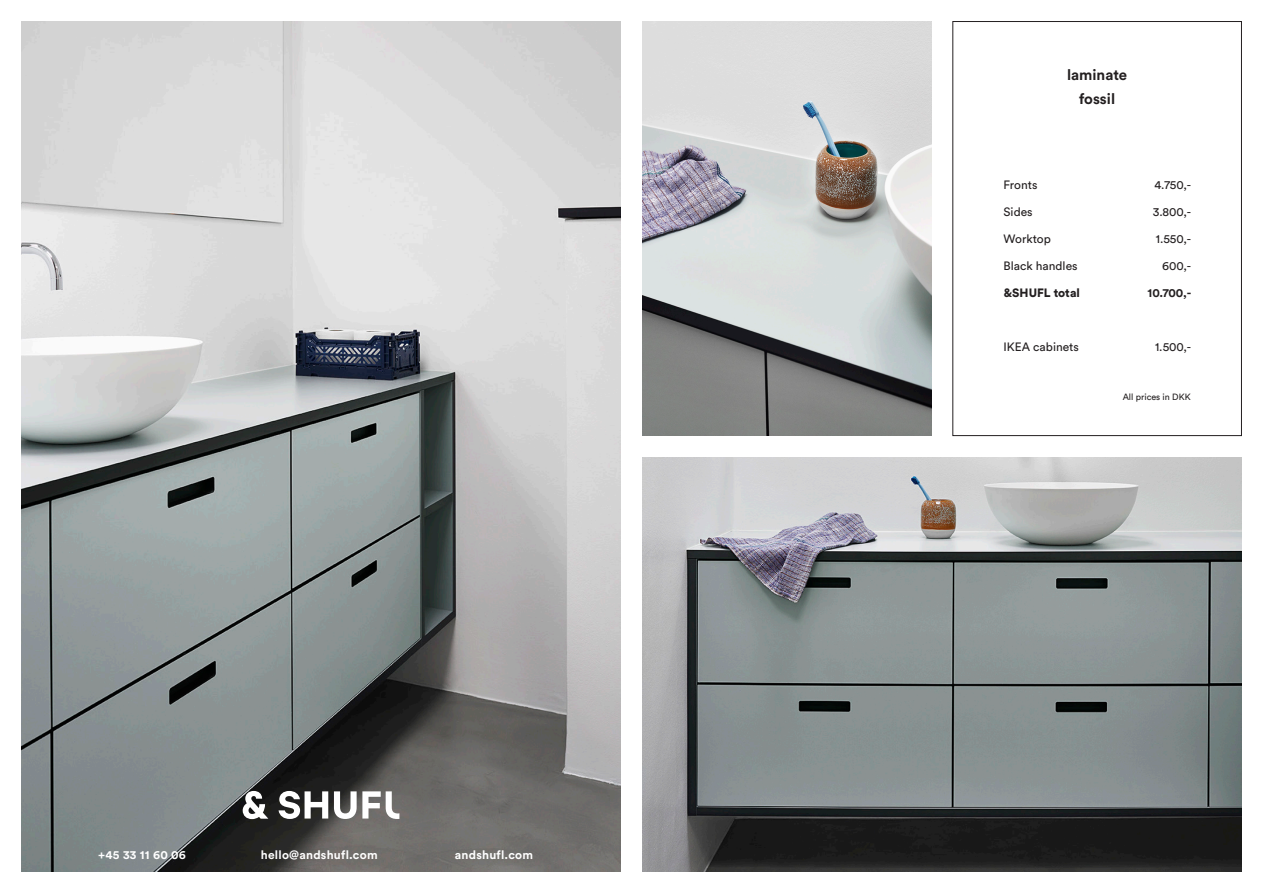
<style>
.page{position:relative;width:1263px;height:893px;background:#fff}
.page>*{position:absolute;margin:0;border:0;box-sizing:border-box;transform-origin:0 0}
.overskrift{font:700 15px "Circular Std";color:#231f20}
.Priser{font:12px "Circular Std";color:#231f20}
.t1{font:700 12px "Circular Std";letter-spacing:.02em;color:#fff}
.t2{font:900 12px "Circular Std";color:#231f20}
.Priser-2{font:700 12px "Circular Std";color:#231f20}
.t3{font:9px "Circular Std";color:#231f20}
</style>
<div class="page">
<img style="left:642px;top:457px;width:600px;height:415px">
<img style="left:21px;top:21px;width:600px;height:851px">
<img style="left:642px;top:21px;width:289px;height:415px">
<svg style="left:243px;top:791px;width:25px;height:28px"></svg>
<svg style="left:279px;top:791px;width:120px;height:28px"></svg>
<div style="left:952px;top:21px;width:290px;height:415px;border:1px solid #231f20"></div>
<p class="t1" style="left:98px;top:846px;width:89px">+45 33 11 60 06</p>
<p class="t1" style="left:261px;top:846px;width:118px">hello@andshufl.com</p>
<p class="t1" style="left:455px;top:846px;width:80px">andshufl.com</p>
<p class="overskrift" style="left:1067px;top:65px;width:62px">laminate</p>
<p class="overskrift" style="left:1079px;top:89px;width:38px">fossil</p>
<p class="Priser" style="left:1003px;top:178px;width:36px">Fronts</p>
<p class="Priser" style="left:1003px;top:205px;width:31px">Sides</p>
<p class="Priser" style="left:1003px;top:232px;width:49px">Worktop</p>
<p class="Priser" style="left:1003px;top:259px;width:76px">Black handles</p>
<p class="t2" style="left:1003px;top:285px;width:78px">&amp;SHUFL total</p>
<p class="Priser" style="left:1003px;top:340px;width:77px">IKEA cabinets</p>
<p class="Priser" style="left:1154px;top:178px;width:38px">4.750,-</p>
<p class="Priser" style="left:1153px;top:205px;width:40px">3.800,-</p>
<p class="Priser" style="left:1156px;top:232px;width:37px">1.550,-</p>
<p class="Priser" style="left:1162px;top:259px;width:31px">600,-</p>
<p class="Priser-2" style="left:1147px;top:285px;width:45px">10.700,-</p>
<p class="Priser" style="left:1155px;top:340px;width:38px">1.500,-</p>
<p class="t3" style="left:1123px;top:391px;width:70px">All prices in DKK</p>
</div>
